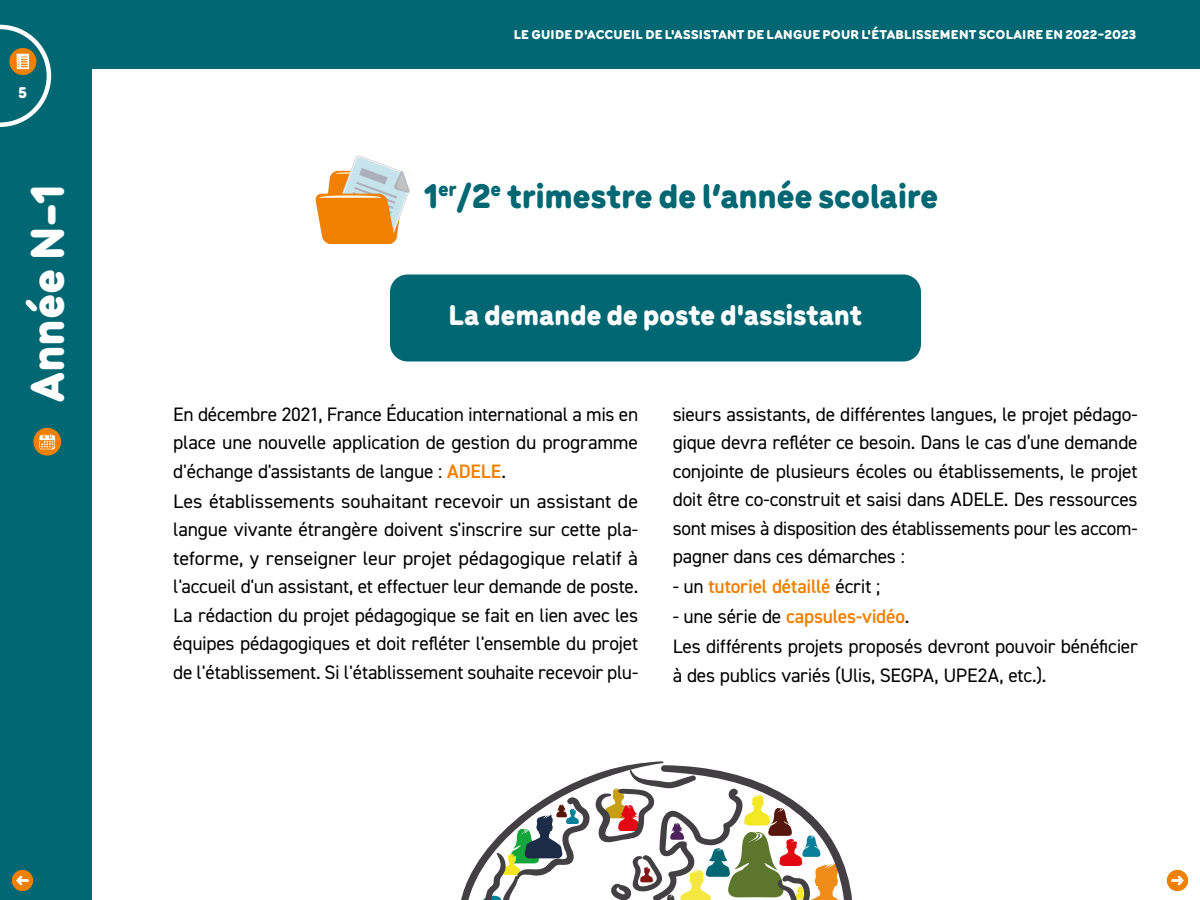
<style>
.page{position:relative;width:1200px;height:900px;background:#fff}
.page>*{position:absolute;margin:0;border:0;box-sizing:border-box;transform-origin:0 0}
.ttr1{font:900 49.5px "Menco";color:#fff}
.TTR_bulle{font:900 36px "Menco";letter-spacing:-.01em;color:#006773}
.TTR_bulle-2{font:900 30px "Menco";letter-spacing:-.01em;color:#fff}
.txt_bulle_année{font:19.5px/28.5px "DIN2014";letter-spacing:-.015em;color:#000;text-align:justify}
.txt_bulle_année-2{font:600 19.5px "DIN2014";letter-spacing:-.01em;color:#f08000}
.txt_courant{font:900 16.5px "Menco";color:#fff}
.t1{font:700 15px "Menco";letter-spacing:.005em;color:#fff;scale:1.06 1}
.ttr2{font:900 13.5px "Menco";letter-spacing:.02em;color:#fff;scale:1.06 1}
.s1{font-weight:600;color:#f08000}
.s2{font-weight:400;color:#000}
</style>
<div class="page">
<div style="left:0;top:0;width:92px;height:900px;background:#006773"></div>
<div style="left:0;top:0;width:1200px;height:69px;background:#006773"></div>
<svg style="left:0;top:25px;width:51px;height:102px"></svg>
<div style="left:390px;top:274px;width:531px;height:88px;background:#006773;border-radius:18px"></div>
<svg style="left:315px;top:156px;width:98px;height:88px"></svg>
<svg style="left:461px;top:761px;width:391px;height:139px"></svg>
<div style="left:12px;top:870px;width:21px;height:21px;background:#f08000;border-radius:50%"></div>
<svg style="left:16px;top:876px;width:13px;height:9px"></svg>
<div style="left:1167px;top:870px;width:21px;height:21px;background:#f08000;border-radius:50%"></div>
<svg style="left:1171px;top:876px;width:13px;height:9px"></svg>
<div style="left:33px;top:428px;width:28px;height:28px;background:#f08000;border-radius:50%"></div>
<svg style="left:39px;top:434px;width:16px;height:15px"></svg>
<p class="txt_courant" style="left:19px;top:81px;width:10px">5</p>
<p class="ttr1" style="left:10px;top:402px;width:219px;rotate:-90deg">Année N-1</p>
<p class="t1" style="left:472px;top:22px;width:631px">LE GUIDE D'ACCUEIL DE L'ASSISTANT DE LANGUE POUR L'ÉTABLISSEMENT SCOLAIRE EN 2023-2024</p>
<p class="ttr2" style="left:514px;top:24px;width:589px">LE GUIDE D'ACCUEIL DE L'ASSISTANT DE LANGUE POUR L'ÉTABLISSEMENT SCOLAIRE EN 2022-2023</p>
<p class="TTR_bulle" style="left:424px;top:169px;width:516px">1<sup>er</sup>/2<sup>e</sup> trimestre de l’année scolaire</p>
<p class="TTR_bulle-2" style="left:449px;top:293px;width:415px">La demande de poste d'assistant</p>
<p class="txt_bulle_année" style="left:173px;top:399px;width:467px">En décembre 2021, France Éducation international a mis en place une nouvelle application de gestion du programme d'échange d'assistants de langue : <span class="s1">ADELE</span>.</p>
<p class="txt_bulle_année" style="left:173px;top:486px;width:467px">Les établissements souhaitant recevoir un assistant de langue vivante étrangère doivent s'inscrire sur cette pla&shy;teforme, y renseigner leur projet pédagogique relatif à l'accueil d'un assistant, et effectuer leur demande de poste.<br>La rédaction du projet pédagogique se fait en lien avec les équipes pédagogiques et doit refléter l'ensemble du projet de l'établissement. Si l'établissement souhaite recevoir plu-</p>
<p class="txt_bulle_année" style="left:673px;top:399px;width:467px">sieurs assistants, de différentes langues, le projet pédago&shy;gique devra refléter ce besoin. Dans le cas d’une demande conjointe de plusieurs écoles ou établissements, le projet doit être co-construit et saisi dans ADELE. Des ressources sont mises à disposition des établissements pour les accom&shy;pagner dans ces démarches :</p>
<p class="txt_bulle_année-2" style="left:673px;top:574px;width:209px"><span class="s2">- un</span> tutoriel détaillé <span class="s2">écrit ;</span></p>
<p class="txt_bulle_année-2" style="left:673px;top:604px;width:238px"><span class="s2">- une série de</span> capsules-vidéo<span class="s2">.</span></p>
<p class="txt_bulle_année" style="left:673px;top:632px;width:467px">Les différents projets proposés devront pouvoir bénéficier à des publics variés (Ulis, SEGPA, UPE2A, etc.).</p>
</div>
